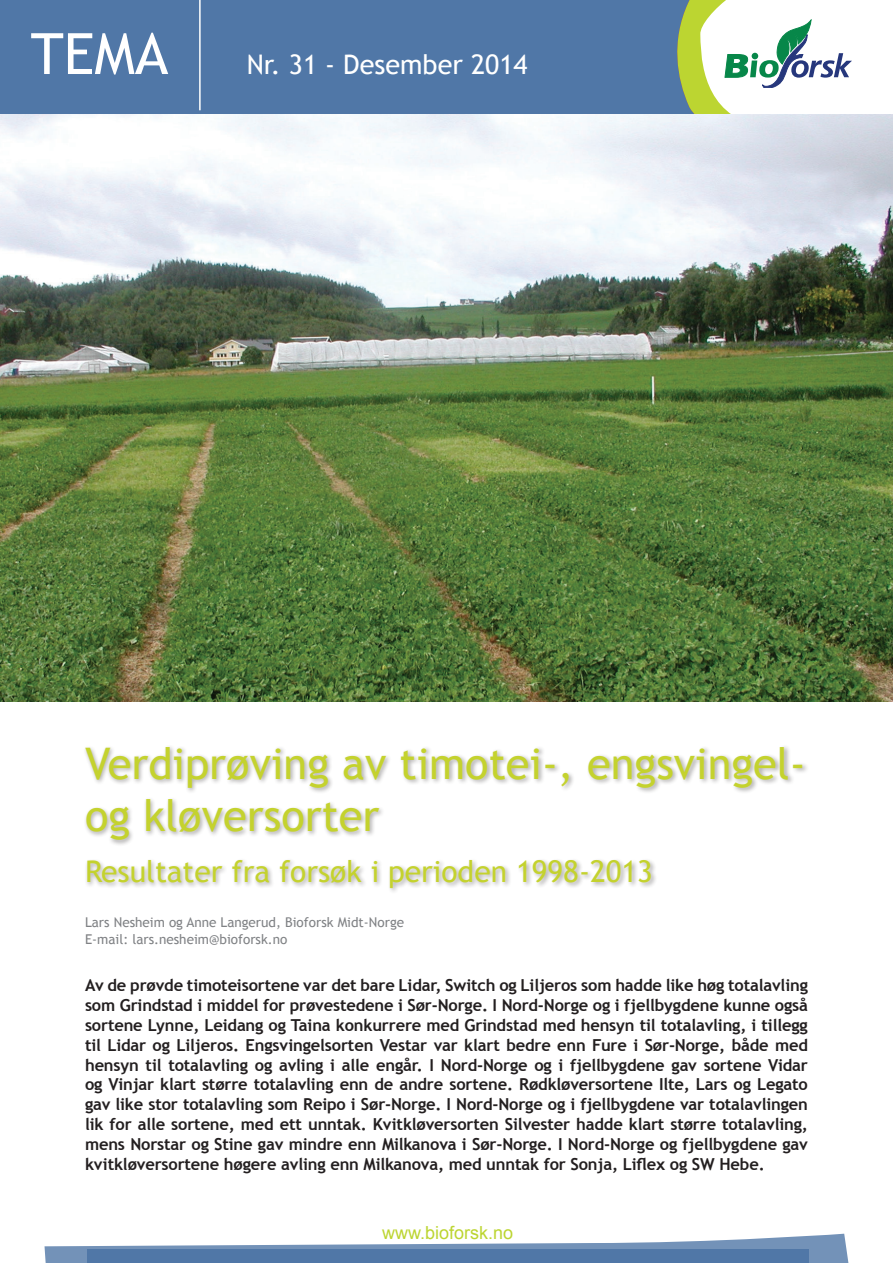
<style>
.page{position:relative;width:893px;height:1263px;background:#fff}
.page>*{position:absolute;margin:0;border:0;box-sizing:border-box;transform-origin:0 0}
.t1{font:57px "Trebuchet MS";color:#fff}
.t2{font:43.5px/52.2px "Trebuchet MS";color:#c4d22e}
.t3{font:30px "Trebuchet MS";color:#c4d22e}
.t4{font:27px "Trebuchet MS";color:#fff}
.t5{font:18px "Arial";color:#bcd531}
.t6{font:700 16.5px/19.8px "Trebuchet MS";letter-spacing:-.01em;color:#231f20;text-align:justify}
.t7{font:13.5px/16.2px "Trebuchet MS";color:#808285}
</style>
<div class="page">
<div style="left:0;top:0;width:879px;height:115px;background:#5077a7"></div>
<hr style="left:199px;top:0;width:2px;height:110px;background:#fff">
<div style="left:791px;top:0;width:92px;height:115px;background:#fff"></div>
<svg style="left:677px;top:0;width:175px;height:115px"></svg>
<svg style="left:44px;top:1234px;width:805px;height:29px"></svg>
<div style="left:87px;top:1250px;width:721px;height:13px;background:#5077a7"></div>
<div style="left:83px;top:744px;width:726px;height:150px;background:#231f20;opacity:.38"></div>
<img style="left:0;top:115px;width:893px;height:587px">
<h1 class="t1" style="left:31px;top:18px;width:139px">TEMA</h1>
<h3 class="t4" style="left:247px;top:47px;width:282px">Nr. 31 - Desember 2014</h3>
<h2 class="t2" style="left:85px;top:737px;width:722px">Verdiprøving av timotei-, engsvingel&shy;og kløversorter</h2>
<h3 class="t3" style="left:85px;top:852px;width:569px">Resultater fra forsøk i perioden 1998-2013</h3>
<p class="t7" style="left:85px;top:914px;width:321px">Lars Nesheim og Anne Langerud, Bioforsk Midt-Norge<br>E-mail: lars.nesheim@bioforsk.no</p>
<p class="t6" style="left:85px;top:975px;width:724px">Av de prøvde timoteisortene var det bare Lidar, Switch og Liljeros som hadde like høg totalavling som Grindstad i middel for prøvestedene i Sør-Norge. I Nord-Norge og i fjellbygdene kunne også sortene Lynne, Leidang og Taina konkurrere med Grindstad med hensyn til totalavling, i tillegg til Lidar og Liljeros. Engsvingelsorten Vestar var klart bedre enn Fure i Sør-Norge, både med hensyn til totalavling og avling i alle engår. I Nord-Norge og i fjellbygdene gav sortene Vidar og Vinjar klart større totalavling enn de andre sortene. Rødkløversortene Ilte, Lars og Legato gav like stor totalavling som Reipo i Sør-Norge. I Nord-Norge og i fjellbygdene var totalavlingen lik for alle sortene, med ett unntak. Kvitkløversorten Silvester hadde klart større totalavling, mens Norstar og Stine gav mindre enn Milkanova i Sør-Norge. I Nord-Norge og fjellbygdene gav kvitkløversortene høgere avling enn Milkanova, med unntak for Sonja, Liflex og SW Hebe.</p>
<p class="t5" style="left:382px;top:1220px;width:133px">www.bioforsk.no</p>
</div>
